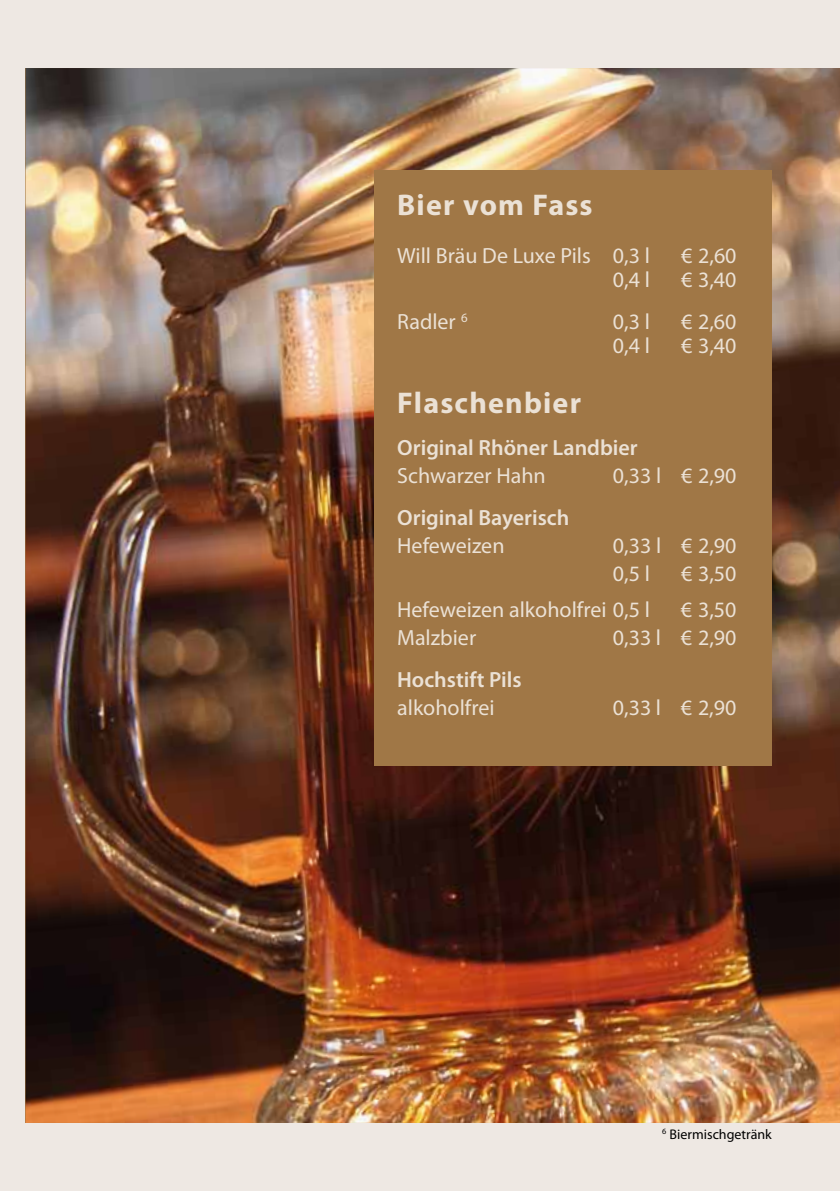
<style>
.page{position:relative;width:840px;height:1191px;background:#fff}
.page>*{position:absolute;margin:0;border:0;box-sizing:border-box;transform-origin:0 0}
.t1{font:700 30px "Myriad Pro";letter-spacing:.04em;color:#ebe1d5}
.t2{font:22px/28px "Myriad Pro";color:#ebe1d5}
.t3{font:600 22px "Myriad Pro";color:#ebe1d5}
.t4{font:14px "Myriad Pro";color:#000}
</style>
<div class="page">
<div style="left:0;top:0;width:839px;height:1191px;background:#eee8e3"></div>
<img style="left:26px;top:68px;width:813px;height:1055px">
<div style="left:374px;top:170px;width:397px;height:595px;background:#a07746"></div>
<h1 class="t1" style="left:397px;top:186px;width:197px">Bier vom Fass</h1>
<p class="t2" style="left:397px;top:241px;width:254px">Will Bräu De Luxe Pils 0,3 l</p>
<p class="t2" style="left:680px;top:241px;width:57px">€ 2,60</p>
<p class="t2" style="left:612px;top:265px;width:38px">0,4 l</p>
<p class="t2" style="left:680px;top:265px;width:57px">€ 3,40</p>
<p class="t2" style="left:397px;top:307px;width:72px">Radler <sup>6</sup></p>
<p class="t2" style="left:612px;top:307px;width:38px">0,3 l</p>
<p class="t2" style="left:680px;top:307px;width:57px">€ 2,60</p>
<p class="t2" style="left:612px;top:331px;width:38px">0,4 l</p>
<p class="t2" style="left:680px;top:331px;width:57px">€ 3,40</p>
<h1 class="t1" style="left:397px;top:383px;width:185px">Flaschenbier</h1>
<p class="t3" style="left:397px;top:434px;width:242px">Original Rhöner Landbier</p>
<p class="t2" style="left:397px;top:461px;width:150px">Schwarzer Hahn</p>
<p class="t2" style="left:612px;top:461px;width:125px">0,33 l € 2,90</p>
<p class="t3" style="left:397px;top:504px;width:173px">Original Bayerisch</p>
<p class="t2" style="left:397px;top:531px;width:109px">Hefeweizen</p>
<p class="t2" style="left:612px;top:531px;width:125px">0,33 l € 2,90<br>0,5 l</p>
<p class="t2" style="left:680px;top:559px;width:57px">€ 3,50</p>
<p class="t2" style="left:397px;top:595px;width:254px">Hefeweizen alkoholfrei 0,5 l</p>
<p class="t2" style="left:680px;top:595px;width:57px">€ 3,50</p>
<p class="t2" style="left:397px;top:623px;width:80px">Malzbier</p>
<p class="t2" style="left:612px;top:623px;width:125px">0,33 l € 2,90</p>
<p class="t3" style="left:397px;top:666px;width:126px">Hochstift Pils</p>
<p class="t2" style="left:397px;top:693px;width:99px">alkoholfrei</p>
<p class="t2" style="left:612px;top:693px;width:125px">0,33 l € 2,90</p>
<p class="t4" style="left:661px;top:1125px;width:111px"><sup>6</sup> Biermischgetränk</p>
</div>
